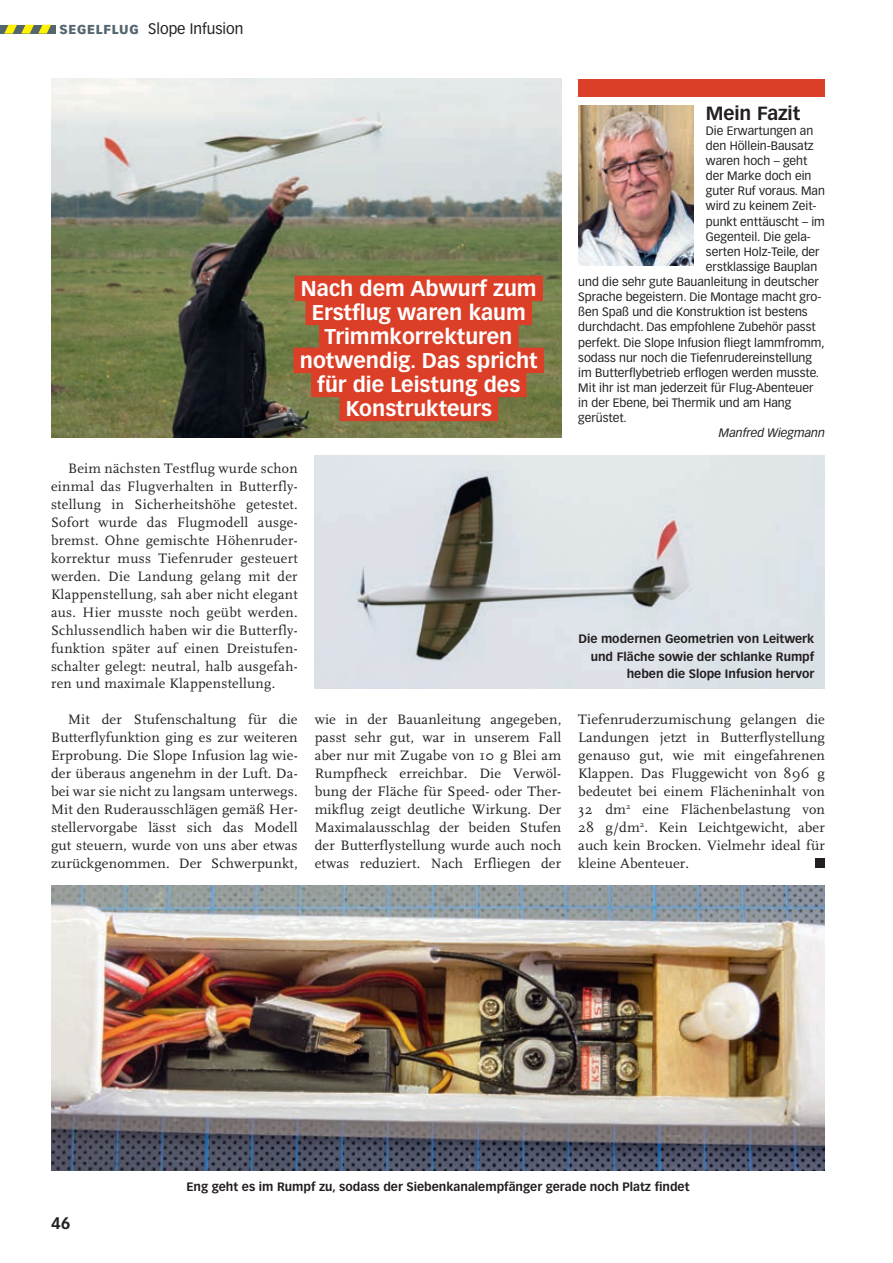
<style>
.page{position:relative;width:893px;height:1263px;background:#fff}
.page>*{position:absolute;margin:0;border:0;box-sizing:border-box;transform-origin:0 0}
.Zitat_1{font:700 21px/24px "Vectora LT Std";color:#fff;text-align:center}
.Fazit_Fett{font:700 18.75px "Vectora LT Std";letter-spacing:-.005em;color:#231f20}
.t1{font:700 16.5px "Vectora LT Std";color:#231f20}
.t2{font:15px "Vectora LT Std";color:#231f20}
.Lauftext_Einzüge{font:14.25px/18px "FF Scala";letter-spacing:.01em;color:#231f20;text-align:justify}
.t3{font:900 12.75px "Vectora LT Std";letter-spacing:.05em;color:#53656e}
.Fazit_Text{font:12px "Vectora LT Std";color:#231f20}
.BU{font:700 12px/17.2px "Vectora LT Std";color:#231f20;text-align:right}
.Fazit_Autor{font:italic 12px "Vectora LT Std";color:#231f20}
</style>
<div class="page">
<div style="left:0;top:25px;width:55px;height:9px;background:#53656e"></div>
<svg style="left:4px;top:25px;width:47px;height:9px"></svg>
<div style="left:815px;top:858px;width:10px;height:10px;background:#231f20"></div>
<div style="left:578px;top:79px;width:247px;height:18px;background:#db3f28"></div>
<img style="left:578px;top:105px;width:115px;height:161px">
<img style="left:51px;top:886px;width:774px;height:285px">
<img style="left:315px;top:455px;width:510px;height:233px">
<img style="left:51px;top:79px;width:510px;height:358px">
<div style="left:295px;top:276px;width:248px;height:25px;background:#db3f28"></div>
<div style="left:305px;top:300px;width:227px;height:25px;background:#db3f28"></div>
<div style="left:319px;top:324px;width:200px;height:25px;background:#db3f28"></div>
<div style="left:294px;top:348px;width:250px;height:25px;background:#db3f28"></div>
<div style="left:311px;top:372px;width:215px;height:25px;background:#db3f28"></div>
<div style="left:339px;top:396px;width:159px;height:25px;background:#db3f28"></div>
<p class="t3" style="left:60px;top:21px;width:81px">SEGELFLUG</p>
<p class="t2" style="left:148px;top:19px;width:97px">Slope Infusion</p>
<p class="Zitat_1" style="left:300px;top:276px;width:240px">Nach dem Abwurf zum<br>Erstflug waren kaum<br>Trimmkorrekturen notwendig. Das spricht für die Leistung des<br>Konstrukteurs</p>
<p class="Fazit_Fett" style="left:706px;top:102px;width:96px">Mein Fazit</p>
<p class="Fazit_Text" style="left:706px;top:123px;width:109px">Die Erwartungen an</p>
<p class="Fazit_Text" style="left:706px;top:139px;width:109px">den Höllein-Bausatz</p>
<p class="Fazit_Text" style="left:706px;top:154px;width:103px">waren hoch – geht</p>
<p class="Fazit_Text" style="left:706px;top:169px;width:107px">der Marke doch ein</p>
<p class="Fazit_Text" style="left:706px;top:184px;width:120px">guter Ruf voraus. Man</p>
<p class="Fazit_Text" style="left:706px;top:199px;width:112px">wird zu keinem Zeit-</p>
<p class="Fazit_Text" style="left:706px;top:214px;width:121px">punkt enttäuscht – im</p>
<p class="Fazit_Text" style="left:706px;top:229px;width:106px">Gegenteil. Die gela-</p>
<p class="Fazit_Text" style="left:706px;top:245px;width:115px">serten Holz-Teile, der</p>
<p class="Fazit_Text" style="left:706px;top:260px;width:113px">erstklassige Bauplan</p>
<p class="Fazit_Text" style="left:578px;top:275px;width:242px">und die sehr gute Bauanleitung in deutscher</p>
<p class="Fazit_Text" style="left:578px;top:290px;width:245px">Sprache begeistern. Die Montage macht gro-</p>
<p class="Fazit_Text" style="left:578px;top:305px;width:231px">ßen Spaß und die Konstruktion ist bestens</p>
<p class="Fazit_Text" style="left:578px;top:320px;width:239px">durchdacht. Das empfohlene Zubehör passt</p>
<p class="Fazit_Text" style="left:578px;top:335px;width:248px">perfekt. Die Slope Infusion fliegt lammfromm,</p>
<p class="Fazit_Text" style="left:578px;top:350px;width:235px">sodass nur noch die Tiefenrudereinstellung</p>
<p class="Fazit_Text" style="left:578px;top:366px;width:242px">im Butterflybetrieb erflogen werden musste.</p>
<p class="Fazit_Text" style="left:578px;top:381px;width:237px">Mit ihr ist man jederzeit für Flug-Abenteuer</p>
<p class="Fazit_Text" style="left:578px;top:396px;width:214px">in der Ebene, bei Thermik und am Hang</p>
<p class="Fazit_Text" style="left:578px;top:411px;width:50px">gerüstet.</p>
<p class="Fazit_Autor" style="left:719px;top:426px;width:108px">Manfred Wiegmann</p>
<p class="Lauftext_Einzüge" style="left:51px;top:460px;width:248px;text-indent:17px">Beim nächsten Testflug wurde schon einmal das Flugverhalten in Butterfly&shy;stellung in Sicherheitshöhe getestet.<br>Sofort wurde das Flugmodell ausge&shy;bremst. Ohne gemischte Höhenruder&shy;korrektur muss Tiefenruder gesteuert werden. Die Landung gelang mit der Klappenstellung, sah aber nicht elegant aus. Hier musste noch geübt werden.<br>Schlussendlich haben wir die Butterfly&shy;funktion später auf einen Dreistufen&shy;schalter gelegt: neutral, halb ausgefah&shy;ren und maximale Klappenstellung.</p>
<p class="Lauftext_Einzüge" style="left:51px;top:711px;width:248px;text-indent:17px">Mit der Stufenschaltung für die Butterflyfunktion ging es zur weiteren Erprobung. Die Slope Infusion lag wie&shy;der überaus angenehm in der Luft. Da&shy;bei war sie nicht zu langsam unterwegs.<br>Mit den Ruderausschlägen gemäß Her&shy;stellervorgabe lässt sich das Modell gut steuern, wurde von uns aber etwas zurückgenommen. Der Schwerpunkt,</p>
<p class="Lauftext_Einzüge" style="left:315px;top:711px;width:248px">wie in der Bauanleitung angegeben, passt sehr gut, war in unserem Fall aber nur mit Zugabe von 10 g Blei am Rumpfheck erreichbar. Die Verwöl&shy;bung der Fläche für Speed- oder Ther&shy;mikflug zeigt deutliche Wirkung. Der Maximalausschlag der beiden Stufen der Butterflystellung wurde auch noch etwas reduziert. Nach Erfliegen der</p>
<p class="Lauftext_Einzüge" style="left:578px;top:711px;width:248px">Tiefenruderzumischung gelangen die Landungen jetzt in Butterflystellung genauso gut, wie mit eingefahrenen Klappen. Das Fluggewicht von 896 g bedeutet bei einem Flächeninhalt von 32 dm<sup>2</sup> eine Flächenbelastung von 28 g/dm<sup>2</sup>. Kein Leichtgewicht, aber auch kein Brocken. Vielmehr ideal für kleine Abenteuer.</p>
<p class="BU" style="left:578px;top:630px;width:237px">Die modernen Geometrien von Leitwerk und Fläche sowie der schlanke Rumpf heben die Slope Infusion hervor</p>
<p class="t1" style="left:51px;top:1213px;width:21px">46</p>
<p class="BU" style="left:186px;top:1178px;width:505px">Eng geht es im Rumpf zu, sodass der Siebenkanalempfänger gerade noch Platz findet</p>
</div>
